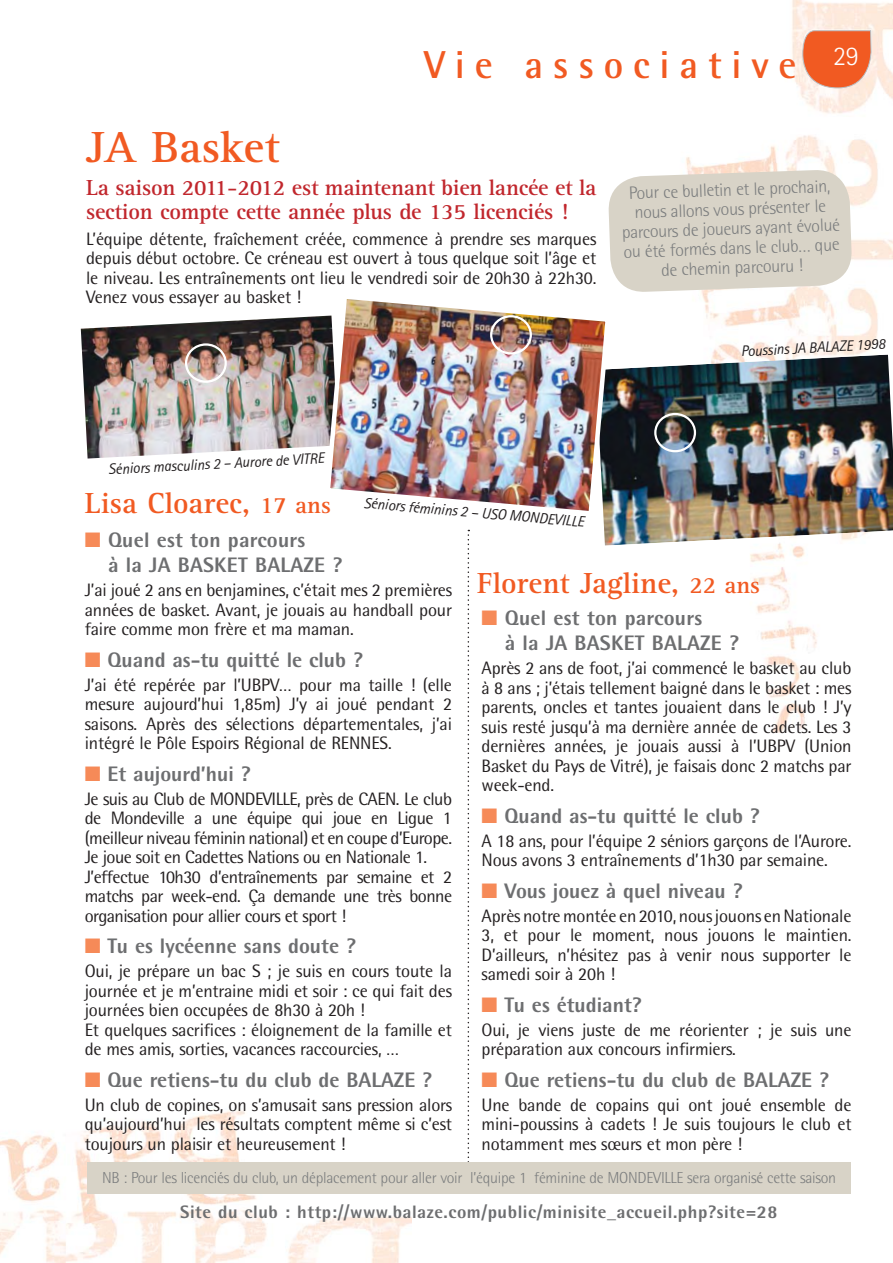
<style>
.page{position:relative;width:893px;height:1263px;background:#fff}
.page>*{position:absolute;margin:0;border:0;box-sizing:border-box;transform-origin:0 0}
.t1{font:700 45px "Rotis Serif";color:#f15a22}
.t2{font:700 39px "Rotis Semi Sans";letter-spacing:.25em;color:#f15a22}
.t3{font:700 30px "Rotis Serif";color:#f15a22}
.t4{font:700 22.5px/24px "Rotis Serif";letter-spacing:-.01em;color:#c1272d}
.t5{font:800 21px/25.5px "Rotis Semi Sans";color:#6d6e70}
.t6{font:18px/19.5px "Rotis Semi Sans";letter-spacing:-.01em;color:#231f20;text-align:justify}
.t7{font:18px/19.5px "Rotis Semi Sans";letter-spacing:-.03em;color:#231f20}
.t8{font:300 18px/19.5px "Rotis Semi Sans";color:#7b7d7e;text-align:center}
.t9{font:800 18px "Rotis Semi Sans";letter-spacing:.03em;color:#6d6e70}
.t10{font:300 15.9px "Rotis Semi Sans";letter-spacing:-.015em;color:#7b7d7e}
.t11{font:italic 15px "Rotis Sans Serif";color:#231f20}
.s1{font-size:24px}
</style>
<div class="page">
<img style="left:0;top:1110px;width:411px;height:153px">
<img style="left:686px;top:0;width:207px;height:733px">
<svg style="left:802px;top:30px;width:70px;height:96px"></svg>
<svg style="left:608px;top:169px;width:245px;height:124px;background:#dcd7cc"></svg>
<img style="left:603px;top:355px;width:290px;height:191px">
<svg style="left:468px;top:530px;width:1px;height:632px"></svg>
<div style="left:87px;top:1162px;width:764px;height:32px;background:#d8d3c7"></div>
<img style="left:81px;top:316px;width:242px;height:142px">
<img style="left:323px;top:292px;width:289px;height:226px">
<div style="left:185px;top:343px;width:42px;height:40px;border:2px solid #fff;border-radius:50%"></div>
<div style="left:490px;top:315px;width:42px;height:40px;border:2px solid #fff;border-radius:50%"></div>
<div style="left:654px;top:413px;width:42px;height:39px;border:2px solid #fff;border-radius:50%"></div>
<h1 class="t1" style="left:86px;top:130px;width:195px">JA Basket</h1>
<h2 class="t2" style="left:424px;top:51px;width:436px">Vie associative <sup>29</sup></h2>
<p class="t4" style="left:86px;top:178px;width:512px">La saison 2011-2012 est maintenant bien lancée et la section compte cette année plus de 135 licenciés !</p>
<p class="t8" style="left:620px;top:185px;width:220px;rotate:-2deg">Pour ce bulletin et le prochain, nous allons vous présenter le parcours de joueurs ayant évolué ou été formés dans le club… que de chemin parcouru !</p>
<p class="t6" style="left:86px;top:231px;width:512px">L’équipe détente, fraîchement créée, commence à prendre ses marques depuis début octobre. Ce créneau est ouvert à tous quelque soit l’âge et le niveau. Les entraînements ont lieu le vendredi soir de 20h30 à 22h30.<br>Venez vous essayer au basket !</p>
<p class="t11" style="left:108px;top:464px;width:218px;rotate:-3deg">Séniors masculins 2 – Aurore de VITRE</p>
<h3 class="t3" style="left:85px;top:492px;width:248px">Lisa Cloarec, <span class="s1">17 ans</span></h3>
<p class="t11" style="left:364px;top:497px;width:223px;rotate:5deg">Séniors féminins 2 – USO MONDEVILLE</p>
<p class="t11" style="left:741px;top:346px;width:146px;rotate:-3deg">Poussins JA BALAZE 1998</p>
<p class="t5" style="left:108px;top:529px;width:235px">Quel est ton parcours<br>à la JA BASKET BALAZE ?</p>
<p class="t6" style="left:85px;top:582px;width:369px">J’ai joué 2 ans en benjamines, c’était mes 2 premières années de basket. Avant, je jouais au handball pour faire comme mon frère et ma maman.</p>
<p class="t5" style="left:108px;top:649px;width:257px">Quand as-tu quitté le club ?</p>
<p class="t6" style="left:85px;top:677px;width:369px">J’ai été repérée par l’UBPV… pour ma taille ! (elle mesure aujourd’hui 1,85m) J’y ai joué pendant 2 saisons. Après des sélections départementales, j’ai intégré le Pôle Espoirs Régional de RENNES.</p>
<p class="t5" style="left:108px;top:763px;width:145px">Et aujourd’hui ?</p>
<p class="t7" style="left:85px;top:790px;width:369px">Je suis au Club de MONDEVILLE, près de CAEN. Le club de Mondeville a une équipe qui joue en Ligue 1 (meilleur niveau féminin national) et en coupe d’Europe.<br>Je joue soit en Cadettes Nations ou en Nationale 1.<br>J’effectue 10h30 d’entraînements par semaine et 2 matchs par week-end. Ça demande une très bonne organisation pour allier cours et sport !</p>
<p class="t5" style="left:108px;top:935px;width:250px">Tu es lycéenne sans doute ?</p>
<p class="t6" style="left:85px;top:963px;width:369px;text-align:left">Oui, je prépare un bac S ; je suis en cours toute la journée et je m’entraine midi et soir : ce qui fait des journées bien occupées de 8h30 à 20h !<br>Et quelques sacrifices : éloignement de la famille et de mes amis, sorties, vacances raccourcies, …</p>
<p class="t5" style="left:108px;top:1069px;width:326px">Que retiens-tu du club de BALAZE ?</p>
<p class="t6" style="left:85px;top:1097px;width:369px">Un club de copines, on s’amusait sans pression alors qu’aujourd’hui les résultats comptent même si c’est toujours un plaisir et heureusement !</p>
<p class="t10" style="left:102px;top:1171px;width:736px">NB : Pour les licenciés du club, un déplacement pour aller voir l’équipe 1 féminine de MONDEVILLE sera organisé cette saison</p>
<p class="t9" style="left:180px;top:1205px;width:599px">Site du club : http://www.balaze.com/public/minisite_accueil.php?site=28</p>
<h3 class="t3" style="left:477px;top:572px;width:284px">Florent Jagline, <span class="s1">22 ans</span></h3>
<p class="t5" style="left:505px;top:607px;width:235px">Quel est ton parcours<br>à la JA BASKET BALAZE ?</p>
<p class="t6" style="left:482px;top:660px;width:371px">Après 2 ans de foot, j’ai commencé le basket au club à 8 ans ; j’étais tellement baigné dans le basket : mes parents, oncles et tantes jouaient dans le club ! J’y suis resté jusqu’à ma dernière année de cadets. Les 3 dernières années, je jouais aussi à l’UBPV (Union Basket du Pays de Vitré), je faisais donc 2 matchs par week-end.</p>
<p class="t5" style="left:504px;top:805px;width:257px">Quand as-tu quitté le club ?</p>
<p class="t6" style="left:482px;top:833px;width:371px">A 18 ans, pour l’équipe 2 séniors garçons de l’Aurore.<br>Nous avons 3 entraînements d’1h30 par semaine.</p>
<p class="t5" style="left:504px;top:880px;width:239px">Vous jouez à quel niveau ?</p>
<p class="t6" style="left:482px;top:908px;width:371px">Après notre montée en 2010, nous jouons en Nationale 3, et pour le moment, nous jouons le maintien.<br>D’ailleurs, n’hésitez pas à venir nous supporter le samedi soir à 20h !</p>
<p class="t5" style="left:504px;top:994px;width:139px">Tu es étudiant?</p>
<p class="t6" style="left:482px;top:1022px;width:371px">Oui, je viens juste de me réorienter ; je suis une préparation aux concours infirmiers.</p>
<p class="t5" style="left:504px;top:1069px;width:326px">Que retiens-tu du club de BALAZE ?</p>
<p class="t6" style="left:482px;top:1097px;width:371px">Une bande de copains qui ont joué ensemble de mini-poussins à cadets ! Je suis toujours le club et notamment mes sœurs et mon père !</p>
</div>
